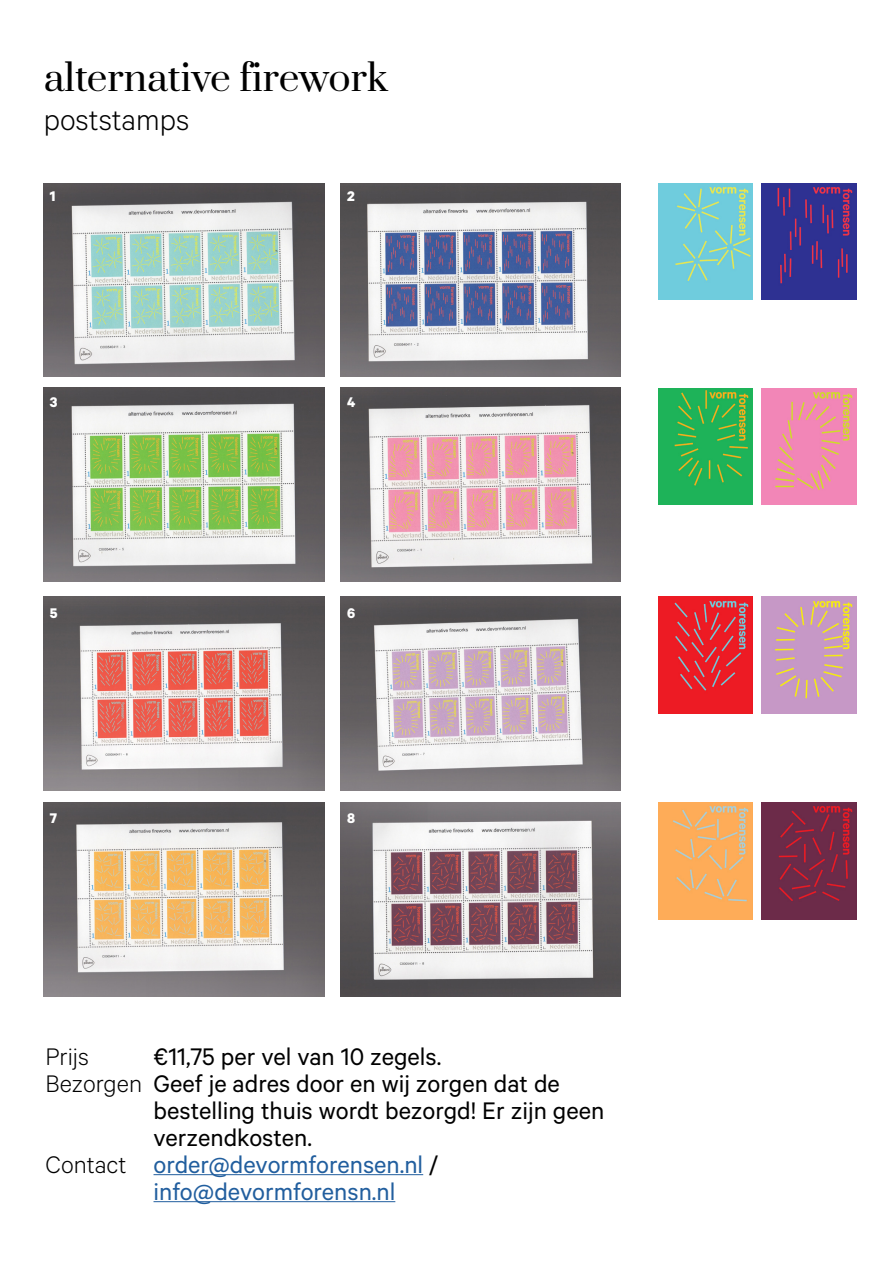
<style>
.page{position:relative;width:893px;height:1263px;background:#fff}
.page>*{position:absolute;margin:0;border:0;box-sizing:border-box;transform-origin:0 0}
.t1{font:36.75px "Prata";color:#000}
.t2{font:300 33.15px "Calibre";color:#000}
.t3{font:27px "Calibre";color:#000}
.t4{font:27px "Calibre";color:#215e9e}
.t5{font:300 27px "Calibre";color:#000}
.t6{font:700 15.75px "Calibre";color:#fff}
.s1{font-weight:300}
.s2{font-weight:300;color:#000}
.s3{color:#000}
</style>
<div class="page">
<img style="left:44px;top:183px;width:280px;height:194px">
<img style="left:658px;top:183px;width:94px;height:117px">
<img style="left:658px;top:388px;width:94px;height:117px">
<img style="left:658px;top:597px;width:94px;height:116px">
<img style="left:658px;top:802px;width:94px;height:117px">
<img style="left:761px;top:183px;width:95px;height:117px">
<img style="left:761px;top:388px;width:95px;height:117px">
<img style="left:761px;top:597px;width:95px;height:116px">
<img style="left:761px;top:802px;width:95px;height:117px">
<img style="left:340px;top:183px;width:281px;height:194px">
<img style="left:44px;top:388px;width:280px;height:194px">
<img style="left:340px;top:388px;width:281px;height:194px">
<img style="left:44px;top:597px;width:280px;height:193px">
<img style="left:340px;top:597px;width:281px;height:193px">
<img style="left:44px;top:803px;width:280px;height:193px">
<img style="left:340px;top:803px;width:281px;height:193px">
<hr style="left:154px;top:1174px;width:269px;height:1px;background:#215e9e">
<hr style="left:154px;top:1201px;width:241px;height:1px;background:#215e9e">
<h1 class="t1" style="left:44px;top:46px;width:346px">alternative firework</h1>
<p class="t2" style="left:44px;top:101px;width:147px">poststamps</p>
<p class="t6" style="left:50px;top:186px;width:7px">1</p>
<p class="t6" style="left:347px;top:186px;width:9px">2</p>
<p class="t6" style="left:50px;top:393px;width:9px">3</p>
<p class="t6" style="left:347px;top:393px;width:10px">4</p>
<p class="t6" style="left:50px;top:603px;width:9px">5</p>
<p class="t6" style="left:347px;top:603px;width:10px">6</p>
<p class="t6" style="left:50px;top:809px;width:9px">7</p>
<p class="t6" style="left:347px;top:809px;width:10px">8</p>
<p class="t5" style="left:46px;top:1041px;width:45px">Prijs</p>
<p class="t3" style="left:154px;top:1040px;width:289px">€11,75 per vel van 10 zegels.</p>
<p class="t3" style="left:46px;top:1067px;width:516px"><span class="s1">Bezorgen</span> Geef je adres door en wij zorgen dat de</p>
<p class="t3" style="left:154px;top:1094px;width:452px">bestelling thuis wordt bezorgd! Er zijn geen</p>
<p class="t3" style="left:154px;top:1121px;width:160px">verzendkosten.</p>
<p class="t4" style="left:46px;top:1148px;width:394px"><span class="s2">Contact</span> order@devormforensen.nl <span class="s3">/</span></p>
<p class="t4" style="left:154px;top:1175px;width:243px">info@devormforensn.nl</p>
</div>
